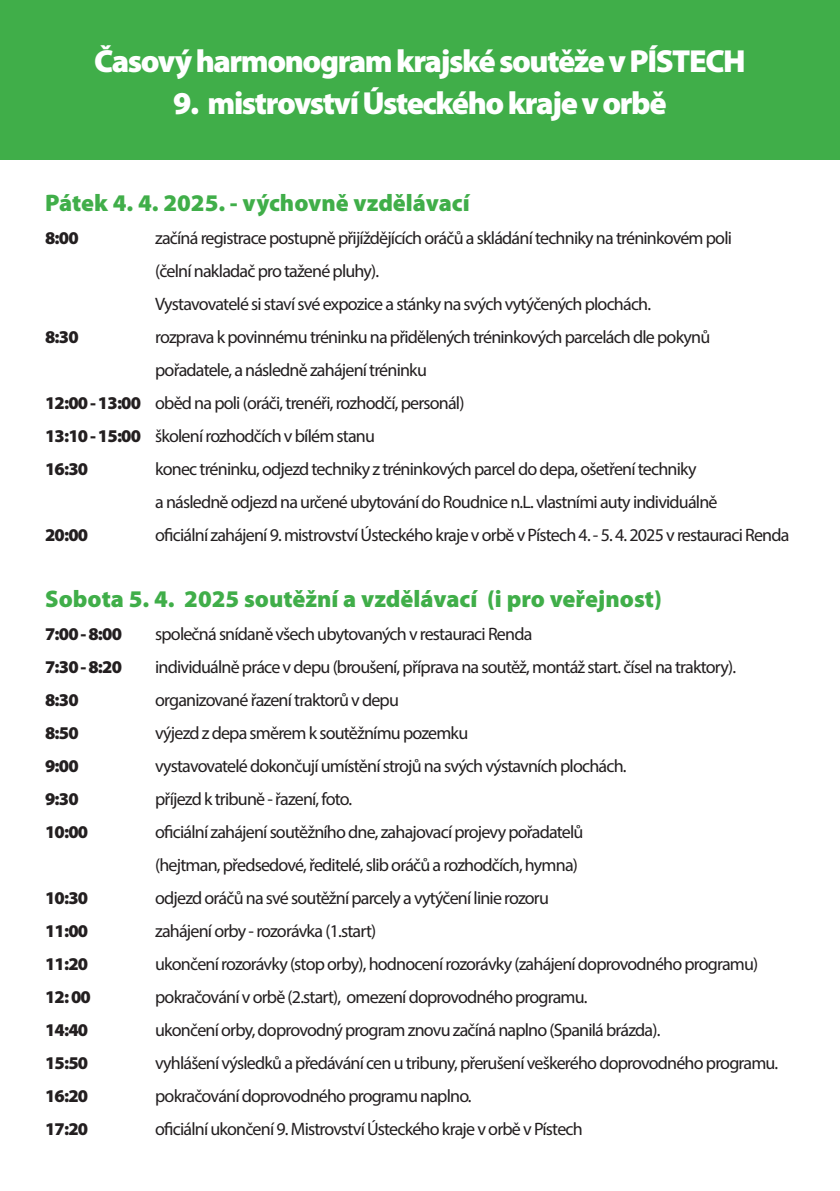
<style>
.page{position:relative;width:840px;height:1191px;background:#fff}
.page>*{position:absolute;margin:0;border:0;box-sizing:border-box;transform-origin:0 0}
.t1{font:900 32px "Myriad Pro";letter-spacing:-.045em;color:#fff}
.t2{font:900 24px "Myriad Pro";color:#40ae49}
.t3{font:18px/33px "Myriad Pro";letter-spacing:-.045em;color:#231f20}
.t4{font:900 18px "Myriad Pro";letter-spacing:-.045em;color:#231f20}
.s1{font-weight:900}
</style>
<div class="page">
<div style="left:0;top:0;width:839px;height:160px;background:#40ae49"></div>
<p class="t1" style="left:94px;top:40px;width:652px">Časový harmonogram krajské soutěže v PÍSTECH</p>
<p class="t1" style="left:173px;top:82px;width:494px">9. mistrovství Ústeckého kraje v orbě</p>
<p class="t2" style="left:45px;top:187px;width:426px">Pátek 4. 4. 2025. - výchovně vzdělávací</p>
<p class="t4" style="left:45px;top:226px;width:35px">8:00</p>
<p class="t3" style="left:155px;top:221px;width:578px">začíná registrace postupně přijíždějících oráčů a skládání techniky na tréninkovém poli</p>
<p class="t3" style="left:155px;top:254px;width:225px">(čelní nakladač pro tažené pluhy).</p>
<p class="t3" style="left:155px;top:287px;width:497px">Vystavovatelé si staví své expozice a stánky na svých vytýčených plochách.</p>
<p class="t4" style="left:45px;top:325px;width:35px">8:30</p>
<p class="t3" style="left:155px;top:320px;width:556px">rozprava k povinnému tréninku na přidělených tréninkových parcelách dle pokynů</p>
<p class="t3" style="left:155px;top:353px;width:273px">pořadatele, a následně zahájení tréninku</p>
<p class="t3" style="left:45px;top:386px;width:420px"><span class="s1">12:00 - 13:00</span> oběd na poli (oráči, trenéři, rozhodčí, personál)</p>
<p class="t3" style="left:45px;top:419px;width:331px"><span class="s1">13:10 - 15:00</span> školení rozhodčích v bílém stanu</p>
<p class="t4" style="left:45px;top:457px;width:45px">16:30</p>
<p class="t3" style="left:155px;top:452px;width:563px">konec tréninku, odjezd techniky z tréninkových parcel do depa, ošetření techniky<br>a následně odjezd na určené ubytování do Roudnice n.L. vlastními auty individuálně</p>
<p class="t4" style="left:45px;top:523px;width:45px">20:00</p>
<p class="t3" style="left:155px;top:518px;width:635px">oficiální zahájení 9. mistrovství Ústeckého kraje v orbě v Pístech 4. - 5. 4. 2025 v restauraci Renda</p>
<p class="t2" style="left:45px;top:583px;width:618px">Sobota 5. 4. 2025 soutěžní a vzdělávací (i pro veřejnost)</p>
<p class="t4" style="left:45px;top:622px;width:79px">7:00 - 8:00</p>
<p class="t3" style="left:155px;top:617px;width:378px">společná snídaně všech ubytovaných v restauraci Renda</p>
<p class="t4" style="left:45px;top:655px;width:79px">7:30 - 8:20</p>
<p class="t3" style="left:155px;top:650px;width:582px">individuálně práce v depu (broušení, příprava na soutěž, montáž start. čísel na traktory).</p>
<p class="t4" style="left:45px;top:688px;width:35px">8:30</p>
<p class="t3" style="left:155px;top:683px;width:245px">organizované řazení traktorů v depu</p>
<p class="t4" style="left:45px;top:721px;width:35px">8:50</p>
<p class="t3" style="left:155px;top:716px;width:314px">výjezd z depa směrem k soutěžnímu pozemku</p>
<p class="t4" style="left:45px;top:754px;width:35px">9:00</p>
<p class="t3" style="left:155px;top:749px;width:472px">vystavovatelé dokončují umístění strojů na svých výstavních plochách.</p>
<p class="t4" style="left:45px;top:787px;width:35px">9:30</p>
<p class="t3" style="left:155px;top:782px;width:198px">příjezd k tribuně - řazení, foto.</p>
<p class="t4" style="left:45px;top:820px;width:45px">10:00</p>
<p class="t3" style="left:155px;top:815px;width:429px">oficiální zahájení soutěžního dne, zahajovací projevy pořadatelů</p>
<p class="t3" style="left:155px;top:848px;width:424px">(hejtman, předsedové, ředitelé, slib oráčů a rozhodčích, hymna)</p>
<p class="t4" style="left:45px;top:886px;width:45px">10:30</p>
<p class="t3" style="left:155px;top:881px;width:395px">odjezd oráčů na své soutěžní parcely a vytýčení linie rozoru</p>
<p class="t4" style="left:45px;top:919px;width:45px">11:00</p>
<p class="t3" style="left:155px;top:914px;width:222px">zahájení orby - rozorávka (1.start)</p>
<p class="t4" style="left:45px;top:952px;width:45px">11:20</p>
<p class="t3" style="left:155px;top:947px;width:604px">ukončení rozorávky (stop orby), hodnocení rozorávky (zahájení doprovodného programu)</p>
<p class="t4" style="left:45px;top:985px;width:47px">12: 00</p>
<p class="t3" style="left:155px;top:980px;width:433px">pokračování v orbě (2.start), omezení doprovodného programu.</p>
<p class="t4" style="left:45px;top:1018px;width:45px">14:40</p>
<p class="t3" style="left:155px;top:1013px;width:506px">ukončení orby, doprovodný program znovu začíná naplno (Spanilá brázda).</p>
<p class="t4" style="left:45px;top:1051px;width:45px">15:50</p>
<p class="t3" style="left:155px;top:1046px;width:624px">vyhlášení výsledků a předávání cen u tribuny, přerušení veškerého doprovodného programu.</p>
<p class="t4" style="left:45px;top:1084px;width:45px">16:20</p>
<p class="t3" style="left:155px;top:1079px;width:318px">pokračování doprovodného programu naplno.</p>
<p class="t4" style="left:45px;top:1117px;width:45px">17:20</p>
<p class="t3" style="left:155px;top:1112px;width:429px">oficiální ukončení 9. Mistrovství Ústeckého kraje v orbě v Pístech</p>
</div>
